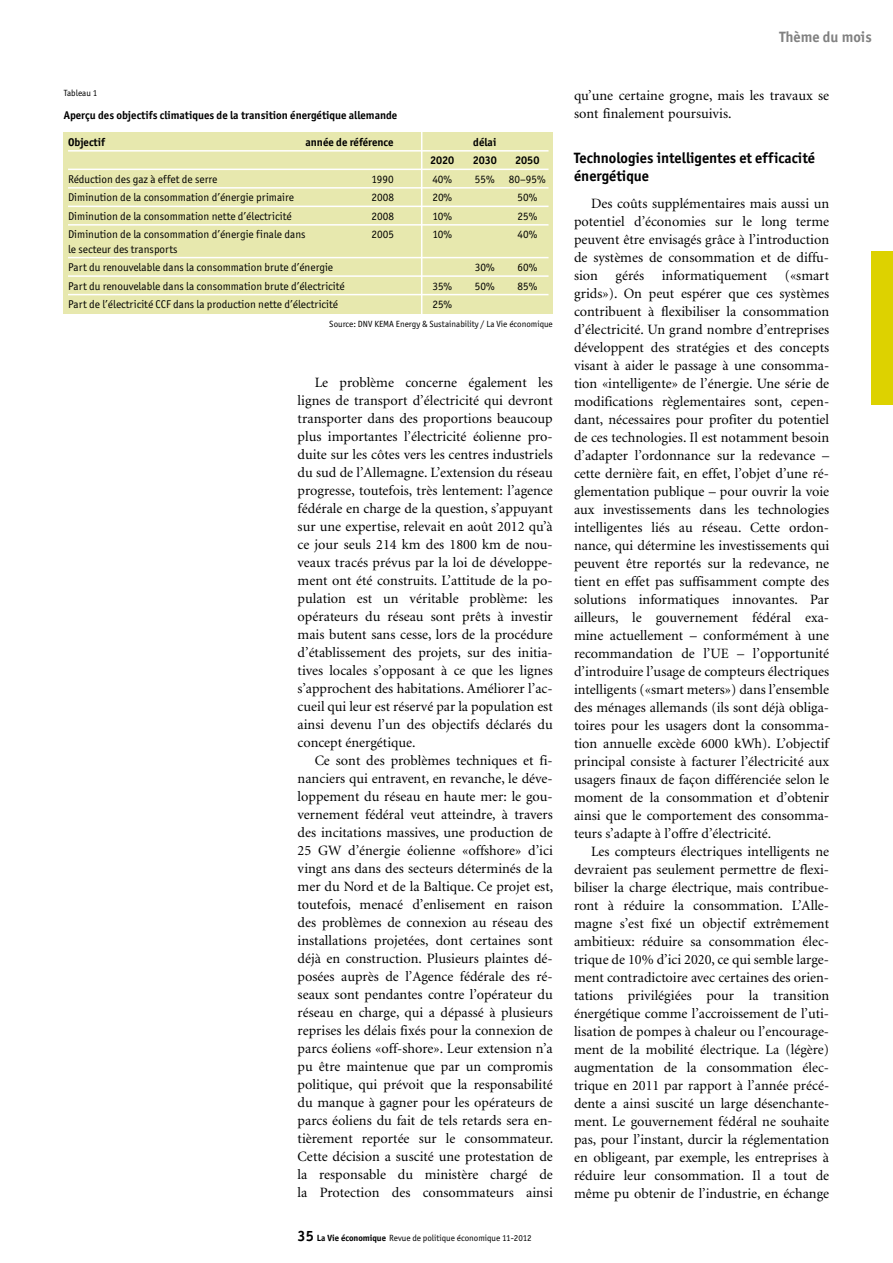
<style>
.page{position:relative;width:893px;height:1263px;background:#fff}
.page>*{position:absolute;margin:0;border:0;box-sizing:border-box;transform-origin:0 0}
.t1{font:700 15px/18px "Officina San ITC";color:#000}
.t2{font:700 15px "Officina San ITC";color:#818181}
.t3{font:14.25px/18px "Minion";color:#000;text-align:justify}
.t4{font:11.25px/18.5px "Officina San ITC";color:#000}
.t5{font:700 11.25px "Officina San ITC";color:#000}
.t6{font:9px "Officina San ITC";color:#000}
.s1{font-weight:700;font-size:15px}
.s2{font-weight:700}
</style>
<div class="page">
<div style="left:872px;top:252px;width:21px;height:153px;background:#ddd200"></div>
<div style="left:64px;top:132px;width:489px;height:181px;background:#e7e8ae"></div>
<hr style="left:68px;top:150px;width:481px;height:2px;background:#fff">
<hr style="left:68px;top:169px;width:481px;height:1px;background:#fff">
<hr style="left:68px;top:187px;width:481px;height:2px;background:#fff">
<hr style="left:68px;top:206px;width:481px;height:1px;background:#fff">
<hr style="left:68px;top:224px;width:481px;height:2px;background:#fff">
<hr style="left:68px;top:257px;width:481px;height:1px;background:#fff">
<hr style="left:68px;top:275px;width:481px;height:2px;background:#fff">
<hr style="left:68px;top:294px;width:481px;height:1px;background:#fff">
<hr style="left:421px;top:130px;width:1px;height:185px;background:#fff">
<p class="t6" style="left:64px;top:88px;width:35px">Tableau 1</p>
<p class="t5" style="left:64px;top:108px;width:335px">Aperçu des objectifs climatiques de la transition énergétique allemande</p>
<p class="t5" style="left:68px;top:135px;width:39px">Objectif</p>
<p class="t5" style="left:305px;top:135px;width:90px">année de référence</p>
<p class="t5" style="left:473px;top:135px;width:25px">délai</p>
<p class="t5" style="left:430px;top:154px;width:26px">2020</p>
<p class="t5" style="left:473px;top:154px;width:26px">2030</p>
<p class="t5" style="left:515px;top:154px;width:26px">2050</p>
<p class="t4" style="left:68px;top:170px;width:151px">Réduction des gaz à effet de serre</p>
<p class="t4" style="left:372px;top:170px;width:24px">1990</p>
<p class="t4" style="left:432px;top:170px;width:21px">40%</p>
<p class="t4" style="left:475px;top:170px;width:21px">55%</p>
<p class="t4" style="left:509px;top:170px;width:38px">80–95%</p>
<p class="t4" style="left:68px;top:188px;width:227px">Diminution de la consommation d’énergie primaire</p>
<p class="t4" style="left:371px;top:188px;width:24px">2008</p>
<p class="t4" style="left:432px;top:188px;width:21px">20%</p>
<p class="t4" style="left:517px;top:188px;width:21px">50%</p>
<p class="t4" style="left:68px;top:207px;width:225px">Diminution de la consommation nette d’électricité</p>
<p class="t4" style="left:371px;top:207px;width:24px">2008</p>
<p class="t4" style="left:433px;top:207px;width:21px">10%</p>
<p class="t4" style="left:517px;top:207px;width:21px">25%</p>
<p class="t4" style="left:68px;top:225px;width:239px">Diminution de la consommation d’énergie finale dans</p>
<p class="t4" style="left:371px;top:225px;width:24px">2005</p>
<p class="t4" style="left:433px;top:225px;width:21px">10%</p>
<p class="t4" style="left:517px;top:225px;width:21px">40%</p>
<p class="t4" style="left:68px;top:240px;width:267px">le secteur des transports<br>Part du renouvelable dans la consommation brute d’énergie</p>
<p class="t4" style="left:475px;top:258px;width:21px">30%</p>
<p class="t4" style="left:517px;top:258px;width:21px">60%</p>
<p class="t4" style="left:68px;top:277px;width:278px">Part du renouvelable dans la consommation brute d’électricité</p>
<p class="t4" style="left:432px;top:277px;width:21px">35%</p>
<p class="t4" style="left:475px;top:277px;width:21px">50%</p>
<p class="t4" style="left:517px;top:277px;width:21px">85%</p>
<p class="t4" style="left:68px;top:295px;width:272px">Part de l’électricité CCF dans la production nette d’électricité</p>
<p class="t4" style="left:432px;top:295px;width:21px">25%</p>
<p class="t6" style="left:329px;top:319px;width:225px">Source: DNV KEMA Energy &amp; Sustainability / La Vie économique</p>
<p class="t3" style="left:298px;top:374px;width:257px;text-indent:17px">Le problème concerne également les lignes de transport d’électricité qui devront transporter dans des proportions beaucoup plus importantes l’électricité éolienne pro&shy;duite sur les côtes vers les centres industriels du sud de l’Allemagne. L’extension du réseau progresse, toutefois, très lentement: l’agence fédérale en charge de la question, s’appuyant sur une expertise, relevait en août 2012 qu’à ce jour seuls 214 km des 1800 km de nou&shy;veaux tracés prévus par la loi de développe&shy;ment ont été construits. L’attitude de la po&shy;pulation est un véritable problème: les opérateurs du réseau sont prêts à investir mais butent sans cesse, lors de la procédure d’établissement des projets, sur des initia&shy;tives locales s’opposant à ce que les lignes s’approchent des habitations. Améliorer l’ac&shy;cueil qui leur est réservé par la population est ainsi devenu l’un des objectifs déclarés du concept énergétique.</p>
<p class="t3" style="left:298px;top:752px;width:257px;text-indent:17px">Ce sont des problèmes techniques et fi&shy;nanciers qui entravent, en revanche, le déve&shy;loppement du réseau en haute mer: le gou&shy;vernement fédéral veut atteindre, à travers des incitations massives, une production de 25 GW d’énergie éolienne «offshore» d’ici vingt ans dans des secteurs déterminés de la mer du Nord et de la Baltique. Ce projet est, toutefois, menacé d’enlisement en raison des problèmes de connexion au réseau des installations projetées, dont certaines sont déjà en construction. Plusieurs plaintes dé&shy;posées auprès de l’Agence fédérale des ré&shy;seaux sont pendantes contre l’opérateur du réseau en charge, qui a dépassé à plusieurs reprises les délais fixés pour la connexion de parcs éoliens «off-shore». Leur extension n’a pu être maintenue que par un compromis politique, qui prévoit que la responsabilité du manque à gagner pour les opérateurs de parcs éoliens du fait de tels retards sera en&shy;tièrement reportée sur le consommateur.<br>Cette décision a suscité une protestation de la responsable du ministère chargé de la Protection des consommateurs ainsi</p>
<p class="t6" style="left:298px;top:1232px;width:235px"><span class="s1">35</span> <span class="s2">La Vie économique</span> Revue de politique économique 11-2012</p>
<p class="t2" style="left:779px;top:27px;width:94px">Thème du mois</p>
<p class="t3" style="left:574px;top:86px;width:257px">qu’une certaine grogne, mais les travaux se sont finalement poursuivis.</p>
<p class="t1" style="left:574px;top:148px;width:242px">Technologies intelligentes et efficacité énergétique</p>
<p class="t3" style="left:574px;top:194px;width:257px;text-indent:17px">Des coûts supplémentaires mais aussi un potentiel d’économies sur le long terme peuvent être envisagés grâce à l’introduction de systèmes de consommation et de diffu&shy;sion gérés informatiquement («smart grids»). On peut espérer que ces systèmes contribuent à flexibiliser la consommation d’électricité. Un grand nombre d’entreprises développent des stratégies et des concepts visant à aider le passage à une consomma&shy;tion «intelligente» de l’énergie. Une série de modifications règlementaires sont, cepen&shy;dant, nécessaires pour profiter du potentiel de ces technologies. Il est notamment besoin d’adapter l’ordonnance sur la redevance – cette dernière fait, en effet, l’objet d’une ré&shy;glementation publique – pour ouvrir la voie aux investissements dans les technologies intelligentes liés au réseau. Cette ordon&shy;nance, qui détermine les investissements qui peuvent être reportés sur la redevance, ne tient en effet pas suffisamment compte des solutions informatiques innovantes. Par ailleurs, le gouvernement fédéral exa&shy;mine actuellement – conformément à une recommandation de l’UE – l’opportunité d’introduire l’usage de compteurs électriques intelligents («smart meters») dans l’ensemble des ménages allemands (ils sont déjà obliga&shy;toires pour les usagers dont la consomma&shy;tion annuelle excède 6000 kWh). L’objectif principal consiste à facturer l’électricité aux usagers finaux de façon différenciée selon le moment de la consommation et d’obtenir ainsi que le comportement des consomma&shy;teurs s’adapte à l’offre d’électricité.</p>
<p class="t3" style="left:574px;top:842px;width:257px;text-indent:17px">Les compteurs électriques intelligents ne devraient pas seulement permettre de flexi&shy;biliser la charge électrique, mais contribue&shy;ront à réduire la consommation. L’Alle&shy;magne s’est fixé un objectif extrêmement ambitieux: réduire sa consommation élec&shy;trique de 10% d’ici 2020, ce qui semble large&shy;ment contradictoire avec certaines des orien&shy;tations privilégiées pour la transition énergétique comme l’accroissement de l’uti&shy;lisation de pompes à chaleur ou l’encourage&shy;ment de la mobilité électrique. La (légère) augmentation de la consommation élec&shy;trique en 2011 par rapport à l’année précé&shy;dente a ainsi suscité un large désenchante&shy;ment. Le gouvernement fédéral ne souhaite pas, pour l’instant, durcir la réglementation en obligeant, par exemple, les entreprises à réduire leur consommation. Il a tout de même pu obtenir de l’industrie, en échange</p>
</div>
